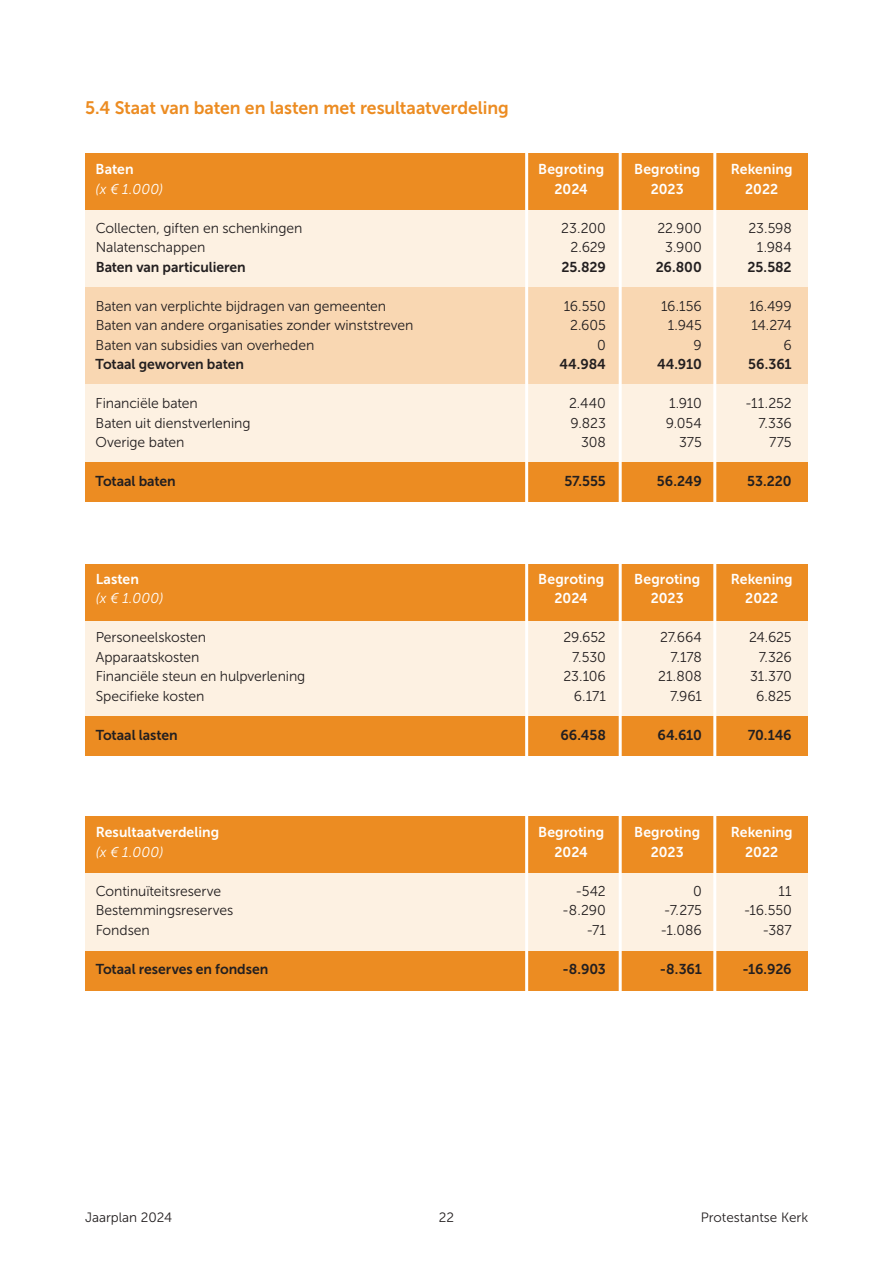
<style>
.page{position:relative;width:893px;height:1263px;background:#fff}
.page>*{position:absolute;margin:0;border:0;box-sizing:border-box;transform-origin:0 0}
.t1{font:18px "Museo Sans 700";letter-spacing:-.005em;color:#ec8c22}
.t2{font:14.25px "Museo Sans 300";letter-spacing:-.005em;color:#231f20}
.t3{font:14.25px "Museo Sans 700";letter-spacing:-.005em;color:#231f20}
.t4{font:14.25px "Museo Sans 700";letter-spacing:.005em;color:#fff}
.t5{font:italic 14.25px "Museo Sans 300";letter-spacing:.01em;color:#fff}
.t6{font:13.5px "Museo Sans 300";color:#231f20}
</style>
<div class="page">
<div style="left:85px;top:201px;width:723px;height:299px;background:#fdf1e2"></div>
<div style="left:85px;top:153px;width:723px;height:56px;background:#ec8c22"></div>
<div style="left:85px;top:287px;width:723px;height:96px;background:#f9d7b2"></div>
<div style="left:85px;top:462px;width:723px;height:40px;background:#ec8c22"></div>
<hr style="left:713px;top:145px;width:3px;height:361px;background:#fff">
<hr style="left:619px;top:145px;width:3px;height:361px;background:#fff">
<hr style="left:525px;top:145px;width:3px;height:361px;background:#fff">
<div style="left:85px;top:612px;width:723px;height:126px;background:#fdf1e2"></div>
<div style="left:85px;top:564px;width:723px;height:57px;background:#ec8c22"></div>
<div style="left:85px;top:716px;width:723px;height:40px;background:#ec8c22"></div>
<hr style="left:713px;top:556px;width:3px;height:209px;background:#fff">
<hr style="left:619px;top:556px;width:3px;height:209px;background:#fff">
<hr style="left:525px;top:556px;width:3px;height:209px;background:#fff">
<div style="left:85px;top:864px;width:723px;height:118px;background:#fdf1e2"></div>
<div style="left:85px;top:816px;width:723px;height:56px;background:#ec8c22"></div>
<div style="left:85px;top:951px;width:723px;height:39px;background:#ec8c22"></div>
<hr style="left:713px;top:807px;width:3px;height:192px;background:#fff">
<hr style="left:619px;top:807px;width:3px;height:192px;background:#fff">
<hr style="left:525px;top:807px;width:3px;height:192px;background:#fff">
<p class="t1" style="left:85px;top:98px;width:425px">5.4 Staat van baten en lasten met resultaatverdeling</p>
<p class="t4" style="left:96px;top:161px;width:40px">Baten</p>
<p class="t4" style="left:538px;top:161px;width:67px">Begroting</p>
<p class="t4" style="left:634px;top:161px;width:67px">Begroting</p>
<p class="t4" style="left:731px;top:161px;width:63px">Rekening</p>
<p class="t5" style="left:96px;top:181px;width:69px">(x € 1.000)</p>
<p class="t4" style="left:554px;top:181px;width:35px">2024</p>
<p class="t4" style="left:651px;top:181px;width:35px">2023</p>
<p class="t4" style="left:745px;top:181px;width:35px">2022</p>
<p class="t2" style="left:96px;top:220px;width:208px">Collecten, giften en schenkingen</p>
<p class="t2" style="left:561px;top:220px;width:46px">23.200</p>
<p class="t2" style="left:657px;top:220px;width:46px">22.900</p>
<p class="t2" style="left:748px;top:220px;width:45px">23.598</p>
<p class="t2" style="left:96px;top:239px;width:111px">Nalatenschappen</p>
<p class="t2" style="left:571px;top:239px;width:37px">2.629</p>
<p class="t2" style="left:665px;top:239px;width:38px">3.900</p>
<p class="t2" style="left:757px;top:239px;width:36px">1.984</p>
<p class="t3" style="left:96px;top:259px;width:152px">Baten van particulieren</p>
<p class="t3" style="left:561px;top:259px;width:46px">25.829</p>
<p class="t3" style="left:656px;top:259px;width:48px">26.800</p>
<p class="t3" style="left:748px;top:259px;width:46px">25.582</p>
<p class="t2" style="left:96px;top:298px;width:292px">Baten van verplichte bijdragen van gemeenten</p>
<p class="t2" style="left:564px;top:298px;width:44px">16.550</p>
<p class="t2" style="left:661px;top:298px;width:42px">16.156</p>
<p class="t2" style="left:749px;top:298px;width:44px">16.499</p>
<p class="t2" style="left:96px;top:317px;width:319px">Baten van andere organisaties zonder winststreven</p>
<p class="t2" style="left:570px;top:317px;width:37px">2.605</p>
<p class="t2" style="left:668px;top:317px;width:36px">1.945</p>
<p class="t2" style="left:751px;top:317px;width:42px">14.274</p>
<p class="t2" style="left:96px;top:337px;width:220px">Baten van subsidies van overheden</p>
<p class="t2" style="left:597px;top:337px;width:10px">0</p>
<p class="t2" style="left:693px;top:337px;width:10px">9</p>
<p class="t2" style="left:783px;top:337px;width:10px">6</p>
<p class="t3" style="left:96px;top:356px;width:150px">Totaal geworven baten</p>
<p class="t3" style="left:559px;top:356px;width:48px">44.984</p>
<p class="t3" style="left:657px;top:356px;width:46px">44.910</p>
<p class="t3" style="left:748px;top:356px;width:45px">56.361</p>
<p class="t2" style="left:96px;top:395px;width:104px">Financiële baten</p>
<p class="t2" style="left:569px;top:395px;width:38px">2.440</p>
<p class="t2" style="left:669px;top:395px;width:34px">1.910</p>
<p class="t2" style="left:745px;top:395px;width:48px">-11.252</p>
<p class="t2" style="left:96px;top:415px;width:156px">Baten uit dienstverlening</p>
<p class="t2" style="left:571px;top:415px;width:37px">9.823</p>
<p class="t2" style="left:666px;top:415px;width:38px">9.054</p>
<p class="t2" style="left:758px;top:415px;width:35px">7.336</p>
<p class="t2" style="left:96px;top:434px;width:90px">Overige baten</p>
<p class="t2" style="left:581px;top:434px;width:26px">308</p>
<p class="t2" style="left:679px;top:434px;width:24px">375</p>
<p class="t2" style="left:769px;top:434px;width:24px">775</p>
<p class="t3" style="left:96px;top:473px;width:82px">Totaal baten</p>
<p class="t3" style="left:564px;top:473px;width:43px">57.555</p>
<p class="t3" style="left:657px;top:473px;width:46px">56.249</p>
<p class="t3" style="left:747px;top:473px;width:46px">53.220</p>
<p class="t4" style="left:96px;top:571px;width:45px">Lasten</p>
<p class="t4" style="left:538px;top:571px;width:67px">Begroting</p>
<p class="t4" style="left:634px;top:571px;width:67px">Begroting</p>
<p class="t4" style="left:731px;top:571px;width:63px">Rekening</p>
<p class="t5" style="left:96px;top:590px;width:69px">(x € 1.000)</p>
<p class="t4" style="left:554px;top:590px;width:35px">2024</p>
<p class="t4" style="left:651px;top:590px;width:35px">2023</p>
<p class="t4" style="left:745px;top:590px;width:35px">2022</p>
<p class="t2" style="left:96px;top:629px;width:112px">Personeelskosten</p>
<p class="t2" style="left:563px;top:629px;width:44px">29.652</p>
<p class="t2" style="left:660px;top:629px;width:43px">27.664</p>
<p class="t2" style="left:749px;top:629px;width:44px">24.625</p>
<p class="t2" style="left:96px;top:649px;width:105px">Apparaatskosten</p>
<p class="t2" style="left:572px;top:649px;width:35px">7.530</p>
<p class="t2" style="left:671px;top:649px;width:33px">7.178</p>
<p class="t2" style="left:759px;top:649px;width:35px">7.326</p>
<p class="t2" style="left:96px;top:668px;width:211px">Financiële steun en hulpverlening</p>
<p class="t2" style="left:563px;top:668px;width:44px">23.106</p>
<p class="t2" style="left:658px;top:668px;width:45px">21.808</p>
<p class="t2" style="left:750px;top:668px;width:43px">31.370</p>
<p class="t2" style="left:96px;top:688px;width:110px">Specifieke kosten</p>
<p class="t2" style="left:574px;top:688px;width:33px">6.171</p>
<p class="t2" style="left:670px;top:688px;width:33px">7.961</p>
<p class="t2" style="left:756px;top:688px;width:37px">6.825</p>
<p class="t3" style="left:96px;top:727px;width:84px">Totaal lasten</p>
<p class="t3" style="left:561px;top:727px;width:47px">66.458</p>
<p class="t3" style="left:657px;top:727px;width:46px">64.610</p>
<p class="t3" style="left:748px;top:727px;width:45px">70.146</p>
<p class="t4" style="left:96px;top:824px;width:125px">Resultaatverdeling</p>
<p class="t4" style="left:538px;top:824px;width:67px">Begroting</p>
<p class="t4" style="left:634px;top:824px;width:67px">Begroting</p>
<p class="t4" style="left:731px;top:824px;width:63px">Rekening</p>
<p class="t5" style="left:96px;top:844px;width:69px">(x € 1.000)</p>
<p class="t4" style="left:554px;top:844px;width:35px">2024</p>
<p class="t4" style="left:651px;top:844px;width:35px">2023</p>
<p class="t4" style="left:745px;top:844px;width:35px">2022</p>
<p class="t2" style="left:96px;top:883px;width:127px">Continuïteitsreserve</p>
<p class="t2" style="left:575px;top:883px;width:32px">-542</p>
<p class="t2" style="left:693px;top:883px;width:10px">0</p>
<p class="t2" style="left:778px;top:883px;width:15px">11</p>
<p class="t2" style="left:96px;top:902px;width:139px">Bestemmingsreserves</p>
<p class="t2" style="left:562px;top:902px;width:45px">-8.290</p>
<p class="t2" style="left:664px;top:902px;width:40px">-7.275</p>
<p class="t2" style="left:744px;top:902px;width:50px">-16.550</p>
<p class="t2" style="left:96px;top:922px;width:56px">Fondsen</p>
<p class="t2" style="left:586px;top:922px;width:21px">-71</p>
<p class="t2" style="left:660px;top:922px;width:43px">-1.086</p>
<p class="t2" style="left:762px;top:922px;width:31px">-387</p>
<p class="t3" style="left:96px;top:961px;width:174px">Totaal reserves en fondsen</p>
<p class="t3" style="left:562px;top:961px;width:45px">-8.903</p>
<p class="t3" style="left:660px;top:961px;width:43px">-8.361</p>
<p class="t3" style="left:743px;top:961px;width:51px">-16.926</p>
<p class="t6" style="left:85px;top:1210px;width:89px">Jaarplan 2024</p>
<p class="t6" style="left:439px;top:1210px;width:17px">22</p>
<p class="t6" style="left:701px;top:1210px;width:109px">Protestantse Kerk</p>
</div>
